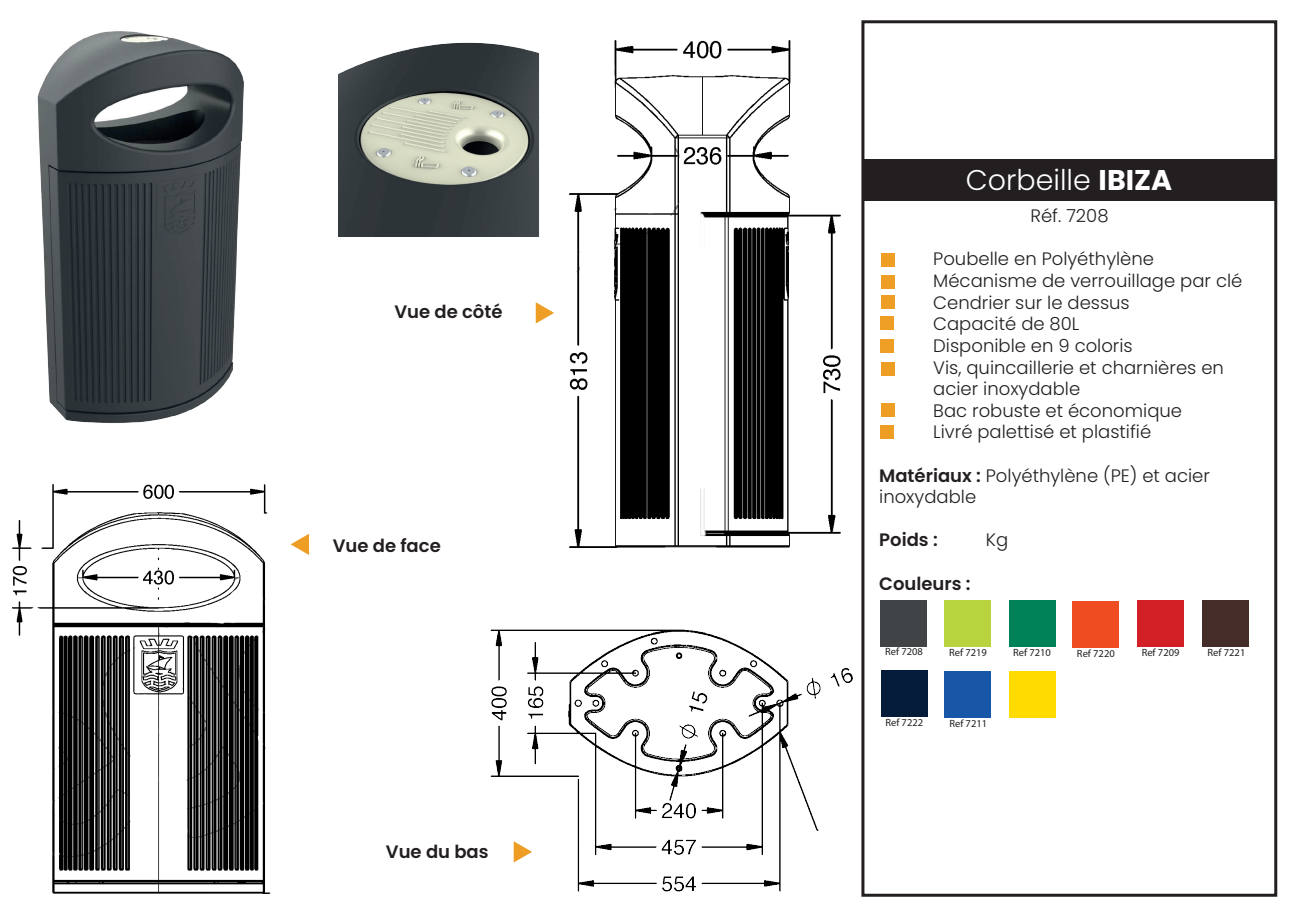
<style>
.page{position:relative;width:1289px;height:919px;background:#fff}
.page>*{position:absolute;margin:0;border:0;box-sizing:border-box;transform-origin:0 0}
.t1{font:300 28.5px "Poppins";color:#fff}
.t2{font:300 18px/21.6px "Poppins";color:#231f20}
.t3{font:600 18px "Poppins";color:#231f20}
.t4{font:10.5px "Myriad Pro";color:#231f20}
.s1{font-weight:700}
.s2{font-weight:600}
</style>
<div class="page">
<div style="left:861px;top:20px;width:416px;height:876px;border:3px solid #231f20"></div>
<div style="left:862px;top:159px;width:412px;height:42px;background:#231f20"></div>
<svg style="left:290px;top:533px;width:19px;height:22px"></svg>
<svg style="left:536px;top:302px;width:18px;height:21px"></svg>
<div style="left:881px;top:253px;width:13px;height:14px;background:#ee9e25"></div>
<div style="left:880px;top:317px;width:13px;height:13px;background:#ee9e25"></div>
<div style="left:881px;top:296px;width:13px;height:13px;background:#ee9e25"></div>
<div style="left:881px;top:363px;width:13px;height:13px;background:#ee9e25"></div>
<div style="left:880px;top:339px;width:14px;height:14px;background:#ee9e25"></div>
<div style="left:880px;top:600px;width:46px;height:46px;background:#414446"></div>
<div style="left:944px;top:600px;width:46px;height:46px;background:#b7d33e"></div>
<div style="left:1009px;top:600px;width:46px;height:46px;background:#008259"></div>
<div style="left:1072px;top:601px;width:46px;height:46px;background:#f04c22"></div>
<div style="left:881px;top:403px;width:13px;height:14px;background:#ee9e25"></div>
<div style="left:1136px;top:600px;width:47px;height:47px;background:#d32026"></div>
<div style="left:881px;top:275px;width:13px;height:14px;background:#ee9e25"></div>
<div style="left:880px;top:425px;width:13px;height:14px;background:#ee9e25"></div>
<div style="left:1202px;top:600px;width:46px;height:46px;background:#442d28"></div>
<div style="left:881px;top:670px;width:46px;height:46px;background:#041b39"></div>
<div style="left:944px;top:671px;width:46px;height:46px;background:#1857a7"></div>
<div style="left:1009px;top:671px;width:46px;height:46px;background:#ffdb01"></div>
<img style="left:38px;top:31px;width:206px;height:392px">
<img style="left:338px;top:42px;width:202px;height:195px">
<img style="left:13px;top:484px;width:257px;height:409px">
<img style="left:569px;top:41px;width:271px;height:506px">
<img style="left:490px;top:629px;width:372px;height:262px">
<p class="t3" style="left:394px;top:301px;width:110px">Vue de côté</p>
<p class="t3" style="left:333px;top:535px;width:110px">Vue de face</p>
<p class="t3" style="left:386px;top:840px;width:104px">Vue du bas</p>
<h1 class="t1" style="left:965px;top:164px;width:208px">Corbeille <span class="s1">IBIZA</span></h1>
<p class="t2" style="left:1030px;top:205px;width:80px">Réf. 7208</p>
<p class="t2" style="left:933px;top:248px;width:310px">Poubelle en Polyéthylène<br>Mécanisme de verrouillage par clé<br>Cendrier sur le dessus<br>Capacité de 80L<br>Disponible en 9 coloris<br>Vis, quincaillerie et charnières en acier inoxydable<br>Bac robuste et économique<br>Livré palettisé et plastifié</p>
<p class="t2" style="left:879px;top:464px;width:332px"><span class="s2">Matériaux :</span> Polyéthylène (PE) et acier inoxydable</p>
<p class="t3" style="left:879px;top:529px;width:60px">Poids :</p>
<p class="t2" style="left:985px;top:529px;width:24px">Kg</p>
<p class="t3" style="left:879px;top:573px;width:93px">Couleurs :</p>
<p class="t4" style="left:885px;top:645px;width:39px">Ref 7208</p>
<p class="t4" style="left:949px;top:645px;width:39px">Ref 7219</p>
<p class="t4" style="left:1013px;top:645px;width:39px">Ref 7210</p>
<p class="t4" style="left:1076px;top:646px;width:39px">Ref 7220</p>
<p class="t4" style="left:1141px;top:646px;width:39px">Ref 7209</p>
<p class="t4" style="left:885px;top:715px;width:39px">Ref 7222</p>
<p class="t4" style="left:949px;top:716px;width:39px">Ref 7211</p>
<p class="t4" style="left:1207px;top:645px;width:39px">Ref 7221</p>
</div>
